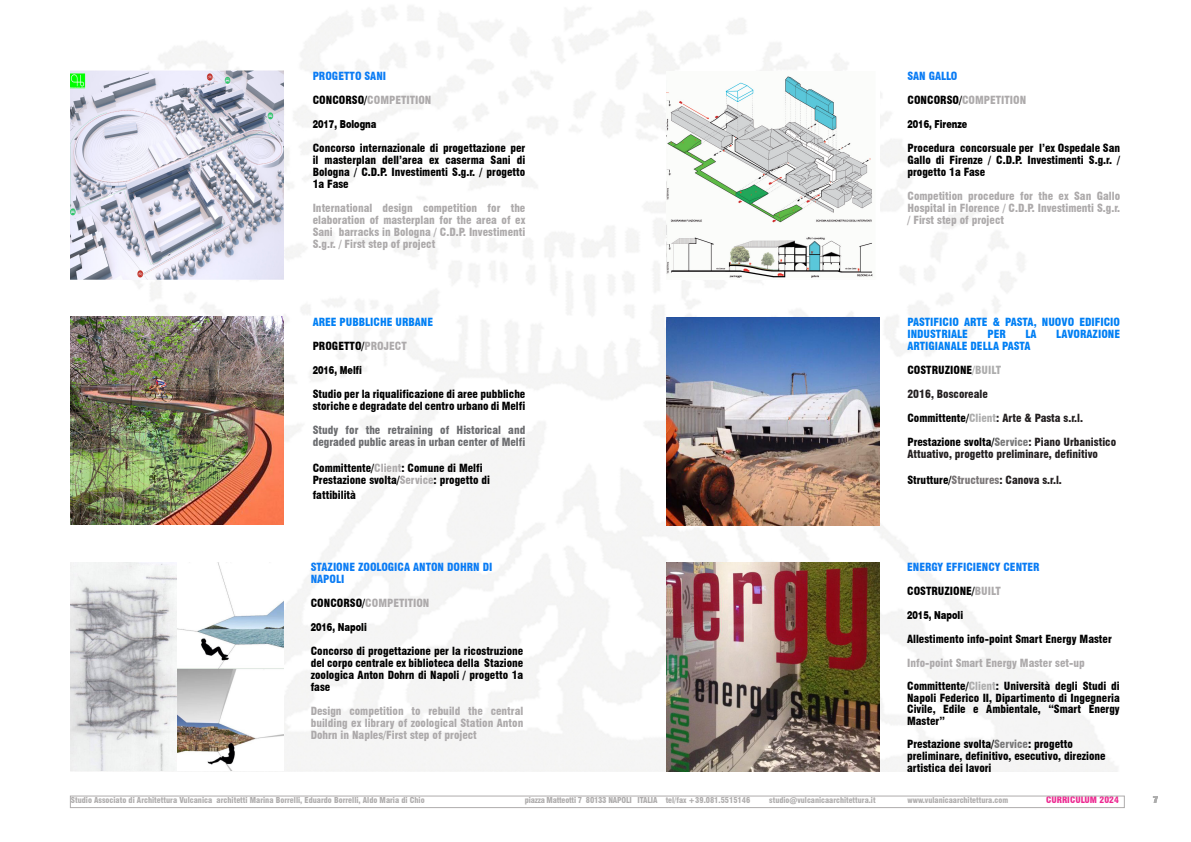
<style>
.page{position:relative;width:1191px;height:842px;background:#fff}
.page>*{position:absolute;margin:0;border:0;box-sizing:border-box;transform-origin:0 0}
.t1{font:900 condensed 11px/12px "Swiss 721 BT";color:#000;text-align:justify}
.t2{font:900 condensed 11px/12px "Swiss 721 BT";color:#adaaab;text-align:justify}
.t3{font:900 condensed 11px/12px "Swiss 721 BT";color:#231f20}
.t4{font:900 condensed 11px/12px "Swiss 721 BT";color:#007ff4}
.t5{font:900 condensed 11px "Swiss 721 BT";color:#0b7cf4}
.t6{font:900 condensed 11px/12px "Swiss 721 BT";color:#6c6d70}
.t7{font:900 11px "Swiss 721 BT";color:#000;scale:.75 1}
.t8{font:900 condensed 9px "Swiss 721 BT";color:#ed2991}
.t9{font:900 condensed 9px "Swiss 721 BT";color:#adadad}
.t10{font:900 condensed 8px "Swiss 721 BT";color:#afadad}
.t11{font:900 condensed 8px "Swiss 721 BT";letter-spacing:-.025em;color:#afadad}
.t12{font:900 condensed 7.9px "Swiss 721 BT";color:#afadad}
.s1{color:#000}
.s2{color:#adaaab}
.s3{color:#adadad}
.s4{color:#777778}
.s5{color:#7a7677}
.s6{font-size:7.9px}
</style>
<div class="page">
<img style="left:71px;top:6px;width:1046px;height:765px">
<img style="left:666px;top:562px;width:213px;height:209px">
<img style="left:666px;top:317px;width:213px;height:208px">
<img style="left:666px;top:71px;width:213px;height:209px">
<img style="left:71px;top:562px;width:213px;height:209px">
<img style="left:71px;top:71px;width:213px;height:209px">
<img style="left:71px;top:317px;width:213px;height:208px">
<div style="left:70px;top:795px;width:1054px;height:13px;border:1px solid #afadad"></div>
<p class="t5" style="left:313px;top:69px;width:75px">PROGETTO SANI</p>
<p class="t2" style="left:313px;top:94px;width:120px"><span class="s1">CONCORSO/</span>COMPETITION</p>
<p class="t7" style="left:313px;top:117px;width:87px">2017, Bologna</p>
<p class="t1" style="left:313px;top:142px;width:214px">Concorso internazionale di progettazione per il masterplan dell’area ex caserma Sani di Bologna / C.D.P. Investimenti S.g.r. / progetto 1a Fase</p>
<p class="t2" style="left:313px;top:202px;width:214px">International design competition for the elaboration of masterplan for the area of ex Sani barracks in Bologna / C.D.P. Investimenti S.g.r. / First step of project</p>
<p class="t4" style="left:313px;top:316px;width:122px">AREE PUBBLICHE URBANE</p>
<p class="t1" style="left:313px;top:340px;width:96px">PROGETTO/<span class="s2">PROJECT</span></p>
<p class="t7" style="left:313px;top:363px;width:67px">2016, Melfi</p>
<p class="t1" style="left:313px;top:388px;width:214px">Studio per la riqualificazione di aree pubbliche storiche e degradate del centro urbano di Melfi</p>
<p class="t6" style="left:313px;top:424px;width:214px">Study for the retraining of Historical and degraded public areas in urban center of Melfi</p>
<p class="t1" style="left:313px;top:462px;width:171px">Committente/<span class="s2">Client</span>: Comune di Melfi</p>
<p class="t1" style="left:313px;top:473px;width:179px;line-height:14.4px">Prestazione svolta/<span class="s2">Service</span>: progetto di fattibilità</p>
<p class="t5" style="left:311px;top:560px;width:183px">STAZIONE ZOOLOGICA ANTON DOHRN DI</p>
<p class="t5" style="left:311px;top:572px;width:35px">NAPOLI</p>
<p class="t2" style="left:311px;top:597px;width:120px"><span class="s1">CONCORSO/</span>COMPETITION</p>
<p class="t7" style="left:311px;top:620px;width:76px">2016, Napoli</p>
<p class="t1" style="left:311px;top:645px;width:214px">Concorso di progettazione per la ricostruzione del corpo centrale ex biblioteca della Stazione zoologica Anton Dohrn di Napoli / progetto 1a fase</p>
<p class="t2" style="left:311px;top:705px;width:214px">Design competition to rebuild the central building ex library of zoological Station Anton Dohrn in Naples/First step of project</p>
<p class="t5" style="left:907px;top:69px;width:52px">SAN GALLO</p>
<p class="t2" style="left:907px;top:94px;width:120px"><span class="s1">CONCORSO/</span>COMPETITION</p>
<p class="t7" style="left:907px;top:117px;width:81px">2016, Firenze</p>
<p class="t1" style="left:907px;top:142px;width:214px">Procedura concorsuale per l’ex Ospedale San Gallo di Firenze / C.D.P. Investimenti S.g.r. / progetto 1a Fase</p>
<p class="t2" style="left:907px;top:190px;width:214px">Competition procedure for the ex San Gallo Hospital in Florence / C.D.P. Investimenti S.g.r. / First step of project</p>
<p class="t4" style="left:907px;top:316px;width:214px">PASTIFICIO ARTE &amp; PASTA, NUOVO EDIFICIO<br>INDUSTRIALE</p>
<p class="t4" style="left:987px;top:328px;width:20px">PER</p>
<p class="t4" style="left:1025px;top:328px;width:13px">LA</p>
<p class="t4" style="left:1056px;top:328px;width:65px">LAVORAZIONE</p>
<p class="t4" style="left:907px;top:340px;width:125px">ARTIGIANALE DELLA PASTA</p>
<p class="t1" style="left:907px;top:364px;width:95px">COSTRUZIONE<span class="s3">/BUILT</span></p>
<p class="t3" style="left:907px;top:388px;width:82px">2016, Boscoreale</p>
<p class="t3" style="left:907px;top:412px;width:177px"><span class="s1">Committente/</span><span class="s3">Client</span>: Arte &amp; Pasta s.r.l.</p>
<p class="t3" style="left:907px;top:436px;width:210px"><span class="s1">Prestazione svolta/</span><span class="s4">Service</span>: Piano Urbanistico<br>Attuativo, progetto preliminare, definitivo</p>
<p class="t3" style="left:907px;top:474px;width:156px"><span class="s1">Strutture/</span><span class="s5">Structures</span>: Canova s.r.l.</p>
<p class="t5" style="left:907px;top:560px;width:134px">ENERGY EFFICIENCY CENTER</p>
<p class="t1" style="left:907px;top:585px;width:95px">COSTRUZIONE/<span class="s2">BUILT</span></p>
<p class="t7" style="left:907px;top:608px;width:76px">2015, Napoli</p>
<p class="t1" style="left:907px;top:633px;width:206px">Allestimento info-point Smart Energy Master</p>
<p class="t2" style="left:907px;top:657px;width:179px">Info-point Smart Energy Master set-up</p>
<p class="t1" style="left:907px;top:680px;width:214px;line-height:11.6px">Committente/<span class="s3">Client</span>: Università degli Studi di Napoli Federico II, Dipartimento di Ingegneria Civile, Edile e Ambientale, “Smart Energy Master”</p>
<p class="t1" style="left:907px;top:738px;width:200px;text-align:left">Prestazione svolta/<span class="s4">Service</span>: progetto preliminare, definitivo, esecutivo, direzione artistica dei lavori</p>
<p class="t10" style="left:71px;top:796px;width:355px">Studio Associato di Architettura Vulcanica architetti Marina Borrelli, Eduardo Borrelli, Aldo Maria di Chio</p>
<p class="t11" style="left:525px;top:796px;width:227px">piazza Matteotti 7 80133 NAPOLI ITALIA <span class="s6">tel/fax +39.081.5515146</span></p>
<p class="t12" style="left:769px;top:796px;width:108px">studio@vulcanicaarchitettura.it</p>
<p class="t12" style="left:907px;top:796px;width:102px">www.vulanicaarchitettura.com</p>
<p class="t8" style="left:1046px;top:795px;width:74px">CURRICULUM 2024</p>
<p class="t9" style="left:1153px;top:794px;width:6px">7</p>
</div>
